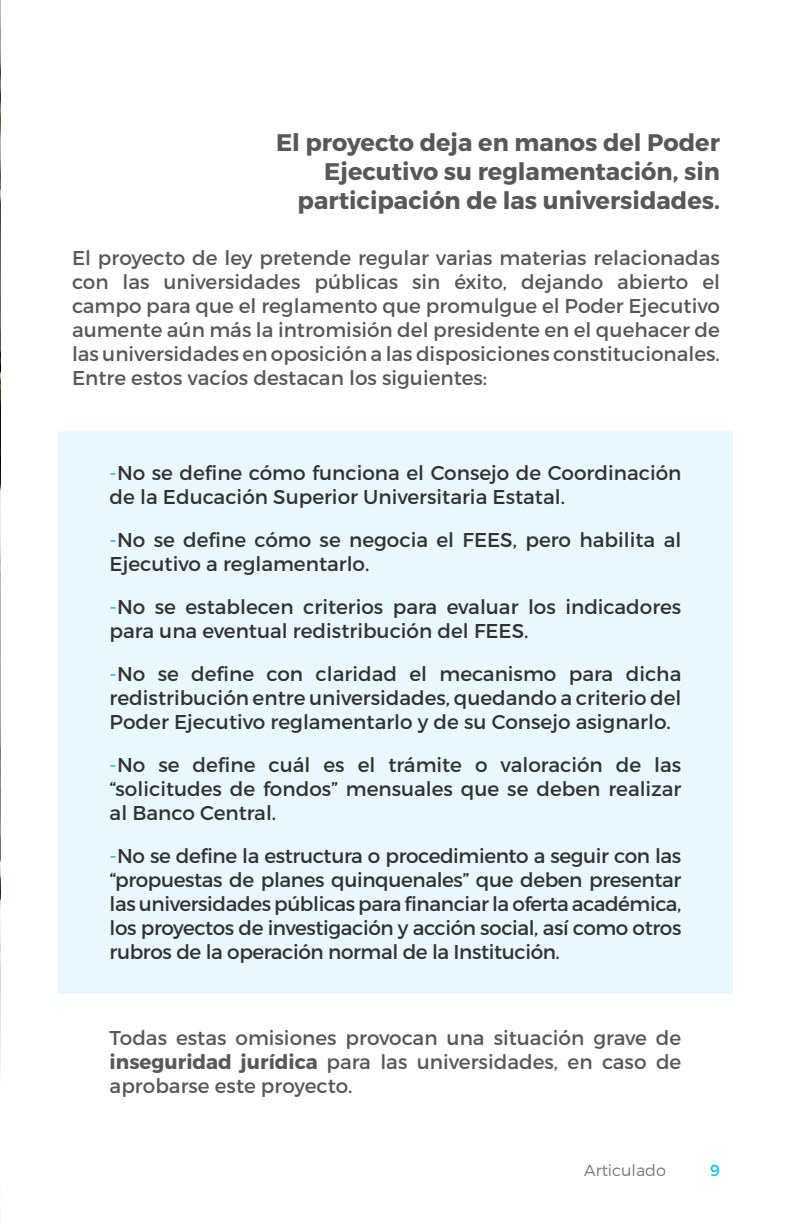
<style>
.page{position:relative;width:792px;height:1224px;background:#fff}
.page>*{position:absolute;margin:0;border:0;box-sizing:border-box;transform-origin:0 0}
.t1{font:24px/28.8px "Trueno Bd";color:#57585a;text-align:right}
.t2{font:20px/24px "Trueno Rg";color:#333233}
.t3{font:20px/24px "Trueno Rg";color:#57585a;text-align:justify}
.t4{font:16px "Trueno Lt";color:#76787b}
.t5{font:16px "Trueno Rg";color:#15c0f2}
.s1{color:#15c0f2}
.s2{font-family:"Trueno Bd"}
</style>
<div class="page">
<img style="left:0;top:0;width:1px;height:1224px">
<div style="left:59px;top:431px;width:674px;height:563px;background:#e8f8fd"></div>
<p class="t1" style="left:276px;top:129px;width:445px">El proyecto deja en manos del Poder<br>Ejecutivo su reglamentación, sin participación de las universidades.</p>
<p class="t3" style="left:72px;top:246px;width:650px">El proyecto de ley pretende regular varias materias relacionadas con las universidades públicas sin éxito, dejando abierto el campo para que el reglamento que promulgue el Poder Ejecutivo aumente aún más la intromisión del presidente en el quehacer de las universidades en oposición a las disposiciones constitucionales.<br>Entre estos vacíos destacan los siguientes:</p>
<p class="t2" style="left:110px;top:461px;width:573px"><span class="s1">-</span>No se define cómo funciona el Consejo de Coordinación de la Educación Superior Universitaria Estatal.</p>
<p class="t2" style="left:110px;top:528px;width:573px"><span class="s1">-</span>No se define cómo se negocia el FEES, pero habilita al<br>Ejecutivo a reglamentarlo.</p>
<p class="t2" style="left:110px;top:595px;width:573px"><span class="s1">-</span>No se establecen criterios para evaluar los indicadores para una eventual redistribución del FEES.</p>
<p class="t2" style="left:110px;top:662px;width:573px;text-align:justify"><span class="s1">-</span>No se define con claridad el mecanismo para dicha redistribución entre universidades, quedando a criterio del Poder Ejecutivo reglamentarlo y de su Consejo asignarlo.</p>
<p class="t2" style="left:110px;top:753px;width:573px;text-align:justify"><span class="s1">-</span>No se define cuál es el trámite o valoración de las “solicitudes de fondos” mensuales que se deben realizar al Banco Central.</p>
<p class="t2" style="left:110px;top:844px;width:573px;text-align:justify"><span class="s1">-</span>No se define la estructura o procedimiento a seguir con las “propuestas de planes quinquenales” que deben presentar las universidades públicas para financiar la oferta académica, los proyectos de investigación y acción social, así como otros rubros de la operación normal de la Institución.</p>
<p class="t3" style="left:110px;top:1026px;width:573px">Todas estas omisiones provocan una situación grave de <span class="s2">inseguridad jurídica</span> para las universidades, en caso de aprobarse este proyecto.</p>
<p class="t4" style="left:584px;top:1161px;width:83px">Articulado</p>
<p class="t5" style="left:710px;top:1161px;width:11px">9</p>
</div>
